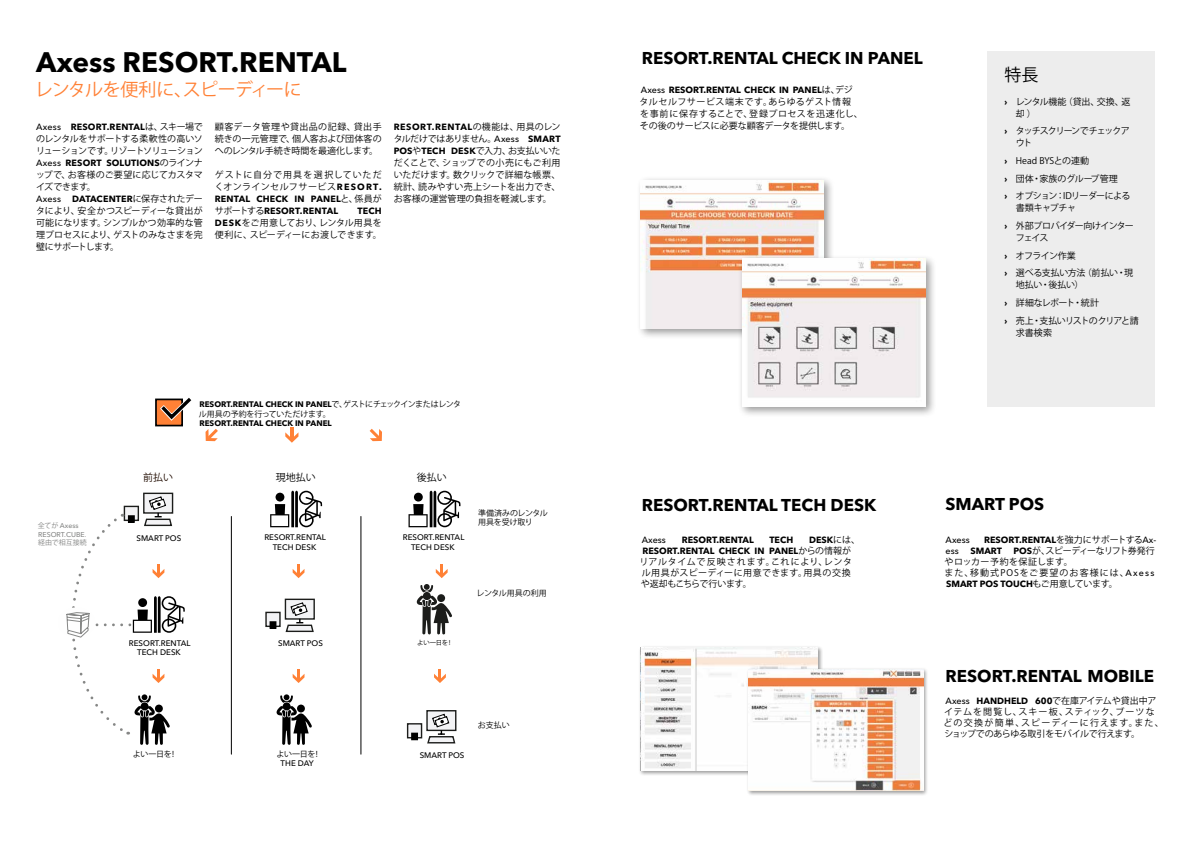
<style>
.page{position:relative;width:1191px;height:842px;background:#fff}
.page>*{position:absolute;margin:0;border:0;box-sizing:border-box;transform-origin:0 0}
.t1{font:700 28px "Avenir Next Cyr";color:#000}
.t2{font:18px "Koz Go Pr 6 N";letter-spacing:-.03em;color:#ff8136}
.t3{font:700 17px "Avenir Next Cyr";color:#000}
.t4{font:17px "Koz Go Pr 6 N";color:#000}
.t5{font:10px "Koz Go Pr 6 N";color:#000}
.t6{font:10px "Koz Go Pr 6 N";color:#210c00}
.t7{font:9px/12px "Koz Go Pr 6 N";color:#000;text-align:justify}
.t8{font:700 9px/12px "Avenir Next Cyr";color:#000}
.t9{font:9px/12px "Koz Go Pr 6 N";letter-spacing:.025em;color:#000}
.t10{font:9px/17.7px "Koz Go Pr 6 N";letter-spacing:-.06em;color:#000}
.t11{font:9px/12px "Koz Go Pr 6 N";letter-spacing:-.045em;color:#000}
.t12{font:9px/11px "Koz Go Pr 6 N";letter-spacing:.05em;color:#000}
.t13{font:9px/17.7px "Koz Go Pr 6 N";letter-spacing:-.035em;color:#000}
.t14{font:9px/12px "Koz Go Pr 6 N";letter-spacing:.075em;color:#000}
.t15{font:700 9px "Avenir Next Cyr";letter-spacing:.055em;color:#000}
.t16{font:9px "Koz Go Pr 6 N";letter-spacing:-.05em;color:#000}
.t17{font:500 9px "Avenir Next Cyr";color:#000}
.t18{font:9px/12px "Koz Go Pr 6 N";letter-spacing:-.03em;color:#000}
.t19{font:9px/12px "Koz Go Pr 6 N";letter-spacing:-.105em;color:#000}
.t20{font:500 8px/9.6px "Avenir Next Cyr";color:#000;text-align:center}
.t21{font:700 8px "Avenir Next Cyr";color:#000}
.t22{font:8px/9.2px "Koz Go Pr 6 N";letter-spacing:-.01em;color:#000}
.t23{font:500 7px/8.4px "Avenir Next Cyr";color:#868786}
.t24{font:7px "Koz Go Pr 6 N";color:#868786}
.t25{font:6.4px "Koz Go Pr 6 N";letter-spacing:-.045em;color:#000}
.s1{font-weight:500}
.s2{font-family:"Koz Go Pr 6 N";font-weight:400}
.s3{font-family:"Avenir Next Cyr";font-weight:700}
.s4{font-family:"Avenir Next Cyr";font-weight:500}
.s5{font-weight:400}
</style>
<div class="page">
<div style="left:987px;top:51px;width:168px;height:356px;background:#ededed"></div>
<svg style="left:416px;top:584px;width:36px;height:51px"></svg>
<svg style="left:276px;top:694px;width:36px;height:51px"></svg>
<div style="left:155px;top:399px;width:28px;height:27px;border:2px solid #000"></div>
<svg style="left:156px;top:398px;width:36px;height:26px"></svg>
<svg style="left:285px;top:427px;width:13px;height:16px"></svg>
<svg style="left:293px;top:564px;width:11px;height:14px"></svg>
<svg style="left:436px;top:564px;width:11px;height:14px"></svg>
<svg style="left:293px;top:669px;width:11px;height:14px"></svg>
<svg style="left:434px;top:669px;width:12px;height:14px"></svg>
<svg style="left:370px;top:429px;width:12px;height:12px"></svg>
<svg style="left:205px;top:429px;width:13px;height:12px"></svg>
<hr style="left:361px;top:516px;width:1px;height:238px;background:#000">
<hr style="left:231px;top:516px;width:1px;height:238px;background:#000">
<div style="left:143px;top:493px;width:30px;height:21px;background:#f3f3f5;border:1px solid #1c1d1b"></div>
<div style="left:285px;top:599px;width:30px;height:21px;background:#f3f3f5;border:1px solid #1c1d1b"></div>
<div style="left:265px;top:612px;width:16px;height:15px;background:#f3f3f5;border:1px solid #1c1d1b"></div>
<svg style="left:285px;top:602px;width:30px;height:31px"></svg>
<svg style="left:271px;top:621px;width:6px;height:7px"></svg>
<div style="left:269px;top:621px;width:7px;height:8px;border:1px solid #000"></div>
<div style="left:426px;top:710px;width:30px;height:21px;background:#f3f3f5;border:1px solid #1c1d1b"></div>
<div style="left:407px;top:723px;width:15px;height:15px;background:#f3f3f5;border:1px solid #1c1d1b"></div>
<svg style="left:426px;top:713px;width:30px;height:31px"></svg>
<svg style="left:410px;top:735px;width:9px;height:4px"></svg>
<div style="left:411px;top:733px;width:7px;height:7px;border:1px solid #000"></div>
<svg style="left:270px;top:491px;width:53px;height:36px"></svg>
<svg style="left:408px;top:491px;width:53px;height:36px"></svg>
<svg style="left:66px;top:496px;width:119px;height:249px"></svg>
<div style="left:636px;top:176px;width:198px;height:164px;background:#000;opacity:.4"></div>
<img style="left:641px;top:180px;width:182px;height:149px">
<div style="left:738px;top:254px;width:198px;height:164px;background:#000;opacity:.4"></div>
<img style="left:742px;top:259px;width:183px;height:148px">
<div style="left:638px;top:645px;width:185px;height:131px;background:#000;opacity:.4"></div>
<img style="left:640px;top:648px;width:177px;height:123px">
<div style="left:746px;top:667px;width:182px;height:129px;background:#000;opacity:.4"></div>
<img style="left:748px;top:669px;width:175px;height:122px">
<h1 class="t1" style="left:36px;top:46px;width:312px">Axess RESORT.RENTAL</h1>
<h2 class="t2" style="left:35px;top:80px;width:269px">レンタルを便利に、スピーディーに</h2>
<p class="t8" style="left:36px;top:121px;width:168px"><span class="s1">Axess</span> RESORT.RENTAL<span class="s2">は、スキー場で</span></p>
<p class="t11" style="left:36px;top:133px;width:168px">のレンタルをサポートする柔軟性の高いソリューションです。リゾートソリューション</p>
<p class="t8" style="left:36px;top:157px;width:168px"><span class="s1">Axess</span> RESORT SOLUTIONS<span class="s2">のラインナ</span></p>
<p class="t7" style="left:36px;top:169px;width:168px">ップで、お客様のご要望に応じてカスタマイズできます。</p>
<p class="t17" style="left:36px;top:193px;width:26px">Axess</p>
<p class="t8" style="left:72px;top:193px;width:132px">DATACENTER<span class="s2">に保存されたデー</span></p>
<p class="t7" style="left:36px;top:205px;width:168px">タにより、安全かつスピーディーな貸出が可能になります。シンプルかつ効率的な管理プロセスにより、ゲストのみなさまを完璧にサポートします。</p>
<p class="t7" style="left:215px;top:121px;width:168px">顧客データ管理や貸出品の記録、貸出手続きの一元管理で、個人客および団体客のへのレンタル手続き時間を最適化します。</p>
<p class="t14" style="left:215px;top:169px;width:168px">ゲストに自分で用具を選択していただくオンラインセルフサービス<span class="s3">RESORT.</span></p>
<p class="t8" style="left:215px;top:193px;width:168px">RENTAL CHECK IN PANEL<span class="s2">と、係員がサポートする</span>RESORT.RENTAL</p>
<p class="t8" style="left:357px;top:205px;width:26px">TECH</p>
<p class="t7" style="left:215px;top:217px;width:168px"><span class="s3">DESK</span>をご用意しており、レンタル用具を便利に、スピーディーにお渡しできます。</p>
<p class="t15" style="left:394px;top:121px;width:168px">RESORT.RENTAL<span class="s2">の機能は、用具のレン</span></p>
<p class="t16" style="left:394px;top:134px;width:168px">タルだけではありません。<span class="s4">Axess</span> <span class="s3">SMART</span></p>
<p class="t8" style="left:394px;top:145px;width:168px">POS<span class="s2">や</span>TECH DESK<span class="s2">で入力、お支払いいた</span></p>
<p class="t7" style="left:394px;top:157px;width:168px">だくことで、ショップでの小売にもご利用いただけます。数クリックで詳細な帳票、統計、読みやすい売上シートを出力でき、お客様の運営管理の負担を軽減します。</p>
<p class="t21" style="left:199px;top:399px;width:263px">RESORT.RENTAL CHECK IN PANEL<span class="s2">で、ゲストにチェックインまたはレンタ</span></p>
<p class="t22" style="left:199px;top:409px;width:134px">ル用具の予約を行っていただけます。</p>
<p class="t21" style="left:199px;top:419px;width:134px">RESORT.RENTAL CHECK IN PANEL</p>
<p class="t23" style="left:38px;top:521px;width:50px"><span class="s2">全てが</span> Axess<br>RESORT.CUBE<span class="s5">.</span></p>
<p class="t24" style="left:38px;top:538px;width:50px">経由で相互接続</p>
<p class="t6" style="left:143px;top:471px;width:31px">前払い</p>
<p class="t5" style="left:276px;top:471px;width:41px">現地払い</p>
<p class="t5" style="left:417px;top:471px;width:31px">後払い</p>
<p class="t20" style="left:136px;top:533px;width:46px">SMART POS</p>
<p class="t20" style="left:264px;top:533px;width:63px">RESORT.RENTAL<br>TECH DESK</p>
<p class="t20" style="left:403px;top:533px;width:63px">RESORT.RENTAL<br>TECH DESK</p>
<p class="t22" style="left:478px;top:509px;width:71px">準備済みのレンタル用具を受け取り</p>
<p class="t22" style="left:476px;top:589px;width:72px">レンタル用具の利用</p>
<p class="t20" style="left:129px;top:638px;width:63px">RESORT.RENTAL<br>TECH DESK</p>
<p class="t20" style="left:278px;top:639px;width:46px">SMART POS</p>
<p class="t25" style="left:417px;top:639px;width:37px">よい一日を！</p>
<p class="t22" style="left:133px;top:750px;width:46px">よい一日を！</p>
<p class="t22" style="left:276px;top:750px;width:46px">よい一日を！</p>
<p class="t20" style="left:281px;top:758px;width:35px">THE DAY</p>
<p class="t20" style="left:420px;top:750px;width:46px">SMART POS</p>
<p class="t22" style="left:478px;top:720px;width:33px">お支払い</p>
<h3 class="t3" style="left:642px;top:48px;width:283px">RESORT.RENTAL CHECK IN PANEL</h3>
<p class="t8" style="left:641px;top:84px;width:213px"><span class="s1">Axess</span> RESORT.RENTAL CHECK IN PANEL<span class="s2">は、デジ</span></p>
<p class="t9" style="left:639px;top:96px;width:225px">タルセルフサービス端末です。あらゆるゲスト情報<br>を事前に保存することで、登録プロセスを迅速化し、その後のサービスに必要な顧客データを提供します。</p>
<h3 class="t4" style="left:1004px;top:66px;width:35px">特長</h3>
<p class="t18" style="left:1016px;top:96px;width:116px;text-indent:-11px"><span class="s3">›</span> レンタル機能（貸出、交換、返却 ）</p>
<p class="t19" style="left:1016px;top:125px;width:115px;text-indent:-11px"><span class="s3">›</span> タッチスクリーンでチェックアウト</p>
<p class="t13" style="left:1004px;top:152px;width:127px"><span class="s3">›</span> Head BYSとの連動<br><span class="s3">›</span> 団体・家族のグループ管理<br><span class="s3">›</span> オプション：IDリーダーによる</p>
<p class="t11" style="left:1004px;top:199px;width:131px;line-height:17.7px;text-indent:11px">書類キャプチャ<br><span class="s3">›</span> 外部プロバイダー向けインター</p>
<p class="t10" style="left:1004px;top:229px;width:130px;text-indent:11px">フェイス<br><span class="s3">›</span> オフライン作業<br><span class="s3">›</span> 選べる支払い方法（前払い・現</p>
<p class="t10" style="left:1004px;top:276px;width:136px;text-indent:11px">地払い・後払い）<br><span class="s3">›</span> 詳細なレポート・統計<br><span class="s3">›</span> 売上・支払いリストのクリアと請</p>
<p class="t7" style="left:1016px;top:327px;width:38px">求書検索</p>
<h3 class="t3" style="left:642px;top:495px;width:236px">RESORT.RENTAL TECH DESK</h3>
<h3 class="t3" style="left:945px;top:494px;width:100px">SMART POS</h3>
<p class="t17" style="left:945px;top:534px;width:26px">Axess</p>
<p class="t8" style="left:984px;top:533px;width:174px">RESORT.RENTAL<span class="s2">を強力にサポートする</span><span class="s1">Ax-</span></p>
<p class="t17" style="left:945px;top:545px;width:15px">ess</p>
<p class="t8" style="left:970px;top:544px;width:33px">SMART</p>
<p class="t8" style="left:642px;top:534px;width:219px;line-height:11px;text-indent:167px">DESK<span class="s2">には、<br></span>RESORT.RENTAL CHECK IN PANEL<span class="s2">からの情報が</span></p>
<p class="t12" style="left:639px;top:556px;width:214px">リアルタイムで反映されます。これにより、レンタル用具がスピーディーに用意できます。用具の交換や返却もこちらで行います。</p>
<p class="t17" style="left:642px;top:534px;width:26px">Axess</p>
<p class="t8" style="left:682px;top:533px;width:74px">RESORT.RENTAL</p>
<p class="t8" style="left:769px;top:533px;width:25px">TECH</p>
<p class="t7" style="left:944px;top:545px;width:212px;line-height:11px;text-indent:69px"><span class="s3">POS</span>が、スピーディーなリフト券発行やロッカー予約を保証します。　　　　　　　　　また、移動式POSをご要望のお客様には、<span class="s4">Axess</span></p>
<p class="t8" style="left:946px;top:577px;width:173px">SMART POS TOUCH<span class="s2">もご用意しています。</span></p>
<h3 class="t3" style="left:945px;top:666px;width:210px">RESORT.RENTAL MOBILE</h3>
<p class="t7" style="left:943px;top:696px;width:222px;line-height:11px;text-align:left"><span class="s4">Axess</span> <span class="s3">HANDHELD 600</span>で在庫アイテムや貸出中アイテムを閲覧し、スキー板、スティック、ブーツなどの交換が簡単、スピーディーに行えます。また、ショップでのあらゆる取引をモバイルで行えます。</p>
</div>
